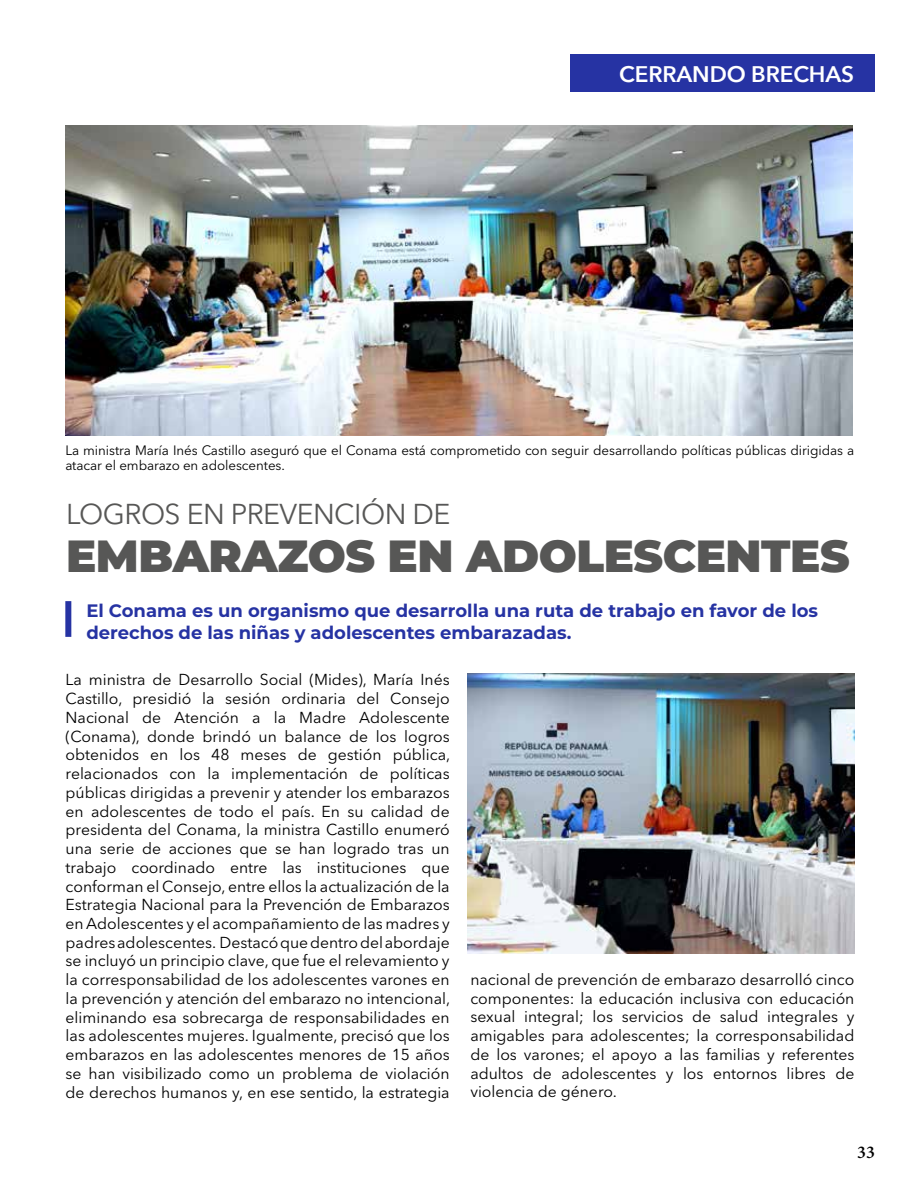
<style>
.page{position:relative;width:918px;height:1188px;background:#fff}
.page>*{position:absolute;margin:0;border:0;box-sizing:border-box;transform-origin:0 0}
.t1{font:900 45px "Montserrat";letter-spacing:-.01em;color:#575756}
.t2{font:28.5px "Avenir Next LT Pro";letter-spacing:-.02em;color:#575756}
.t3{font:600 22.5px "Avenir Next";letter-spacing:-.005em;color:#fff}
.t4{font:700 18px/21.6px "Montserrat";color:#2633a3}
.t5{font:600 18px "Minion Pro";color:#000}
.t6{font:15.75px/18.8px "Avenir Next LT Pro";color:#000;text-align:justify}
.t7{font:13.5px/15px "Avenir Next LT Pro";letter-spacing:-.005em;color:#000}
</style>
<div class="page">
<div style="left:570px;top:54px;width:305px;height:38px;background:#2633a3"></div>
<div style="left:65px;top:601px;width:6px;height:36px;background:#2633a3"></div>
<img style="left:65px;top:126px;width:788px;height:309px">
<img style="left:467px;top:673px;width:387px;height:281px">
<h3 class="t3" style="left:619px;top:55px;width:236px">CERRANDO BRECHAS</h3>
<p class="t7" style="left:65px;top:443px;width:791px">La ministra María Inés Castillo aseguró que el Conama está comprometido con seguir desarrollando políticas públicas dirigidas a atacar el embarazo en adolescentes.</p>
<h2 class="t2" style="left:66px;top:497px;width:386px">LOGROS EN PREVENCIÓN DE</h2>
<h1 class="t1" style="left:66px;top:522px;width:785px">EMBARAZOS EN ADOLESCENTES</h1>
<p class="t4" style="left:86px;top:599px;width:733px">El Conama es un organismo que desarrolla una ruta de trabajo en favor de los derechos de las niñas y adolescentes embarazadas.</p>
<p class="t6" style="left:66px;top:670px;width:386px">La ministra de Desarrollo Social (Mides), María Inés Castillo, presidió la sesión ordinaria del Consejo Nacional de Atención a la Madre Adolescente (Conama), donde brindó un balance de los logros obtenidos en los 48 meses de gestión pública, relacionados con la implementación de políticas públicas dirigidas a prevenir y atender los embarazos en adolescentes de todo el país. En su calidad de presidenta del Conama, la ministra Castillo enumeró una serie de acciones que se han logrado tras un trabajo coordinado entre las instituciones que conforman el Consejo, entre ellos la actualización de la Estrategia Nacional para la Prevención de Embarazos en Adolescentes y el acompañamiento de las madres y padres adolescentes. Destacó que dentro del abordaje se incluyó un principio clave, que fue el relevamiento y la corresponsabilidad de los adolescentes varones en la prevención y atención del embarazo no intencional, eliminando esa sobrecarga de responsabilidades en las adolescentes mujeres. Igualmente, precisó que los embarazos en las adolescentes menores de 15 años se han visibilizado como un problema de violación de derechos humanos y, en ese sentido, la estrategia</p>
<p class="t6" style="left:470px;top:970px;width:386px">nacional de prevención de embarazo desarrolló cinco componentes: la educación inclusiva con educación sexual integral; los servicios de salud integrales y amigables para adolescentes; la corresponsabilidad de los varones; el apoyo a las familias y referentes adultos de adolescentes y los entornos libres de violencia de género.</p>
<p class="t5" style="left:857px;top:1140px;width:19px">33</p>
</div>
